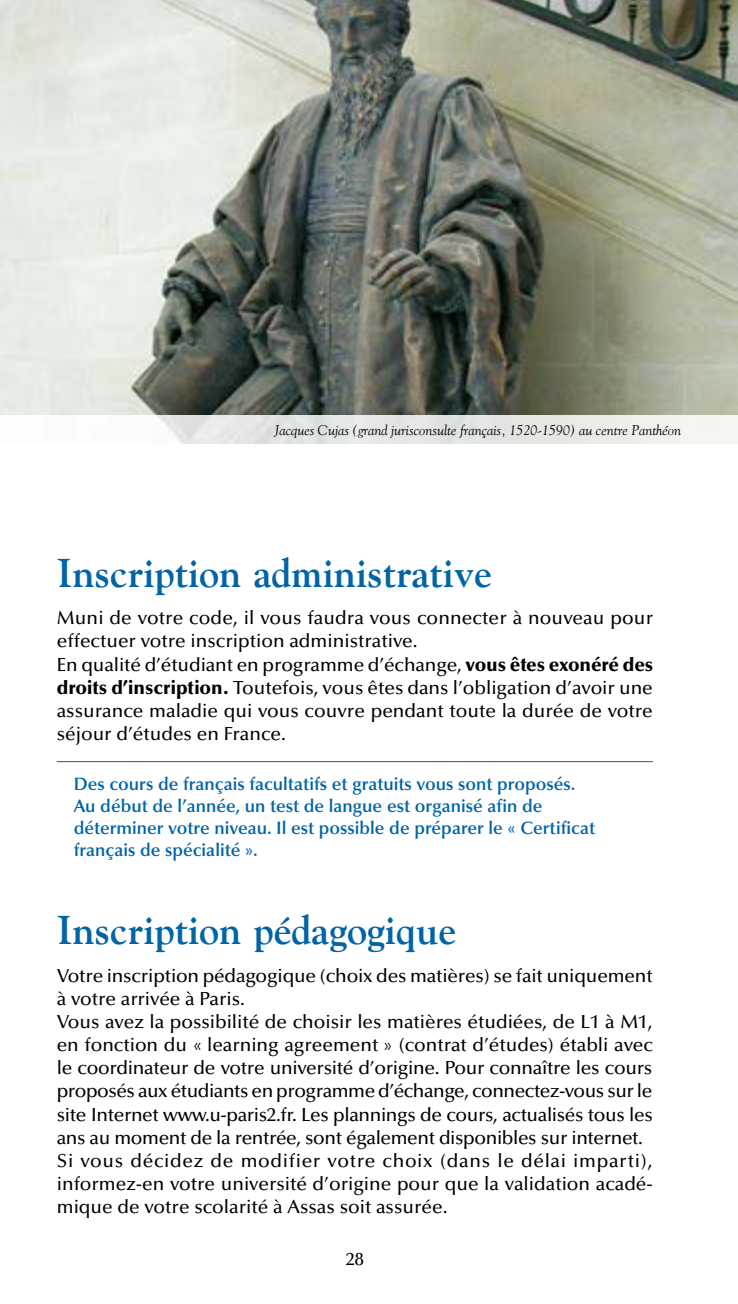
<style>
.page{position:relative;width:738px;height:1304px;background:#fff}
.page>*{position:absolute;margin:0;border:0;box-sizing:border-box;transform-origin:0 0}
.t1{font:700 40px "Goudy";color:#0064a7}
.t2{font:500 19px/23.2px "Optima LT Std";color:#000}
.t3{font:600 18px/22px "Optima LT Std";color:#0064a7}
.t4{font:500 18px "Optima LT Std";color:#000}
.t5{font:italic 14px "Goudy";color:#000}
.s1{font-weight:900}
</style>
<div class="page">
<hr style="left:57px;top:761px;width:595px;height:1px;background:#0064a7">
<img style="left:0;top:0;width:737px;height:415px">
<p class="t5" style="left:274px;top:421px;width:407px">Jacques Cujas (grand jurisconsulte français, 1520-1590) au centre Panthéon</p>
<h1 class="t1" style="left:57px;top:548px;width:436px">Inscription administrative</h1>
<p class="t2" style="left:57px;top:607px;width:597px">Muni de votre code, il vous faudra vous connecter à nouveau pour effectuer votre inscription administrative.<br>En qualité d’étudiant en programme d’échange, <span class="s1">vous êtes exonéré des droits d’inscription.</span> Toutefois, vous êtes dans l’obligation d’avoir une assurance maladie qui vous couvre pendant toute la durée de votre séjour d’études en France.</p>
<p class="t3" style="left:74px;top:773px;width:522px">Des cours de français facultatifs et gratuits vous sont proposés.<br>Au début de l’année, un test de langue est organisé afin de déterminer votre niveau. Il est possible de préparer le « Certificat français de spécialité ».</p>
<h1 class="t1" style="left:57px;top:906px;width:400px">Inscription pédagogique</h1>
<p class="t2" style="left:57px;top:964px;width:597px">Votre inscription pédagogique (choix des matières) se fait uniquement à votre arrivée à Paris.<br>Vous avez la possibilité de choisir les matières étudiées, de L1 à M1, en fonction du « learning agreement » (contrat d’études) établi avec le coordinateur de votre université d’origine. Pour connaître les cours proposés aux étudiants en programme d’échange, connectez-vous sur le site Internet www.u-paris2.fr. Les plannings de cours, actualisés tous les ans au moment de la rentrée, sont également disponibles sur internet.<br>Si vous décidez de modifier votre choix (dans le délai imparti), informez-en votre université d’origine pour que la validation acadé&shy;mique de votre scolarité à Assas soit assurée.</p>
<p class="t4" style="left:345px;top:1249px;width:19px">28</p>
</div>
